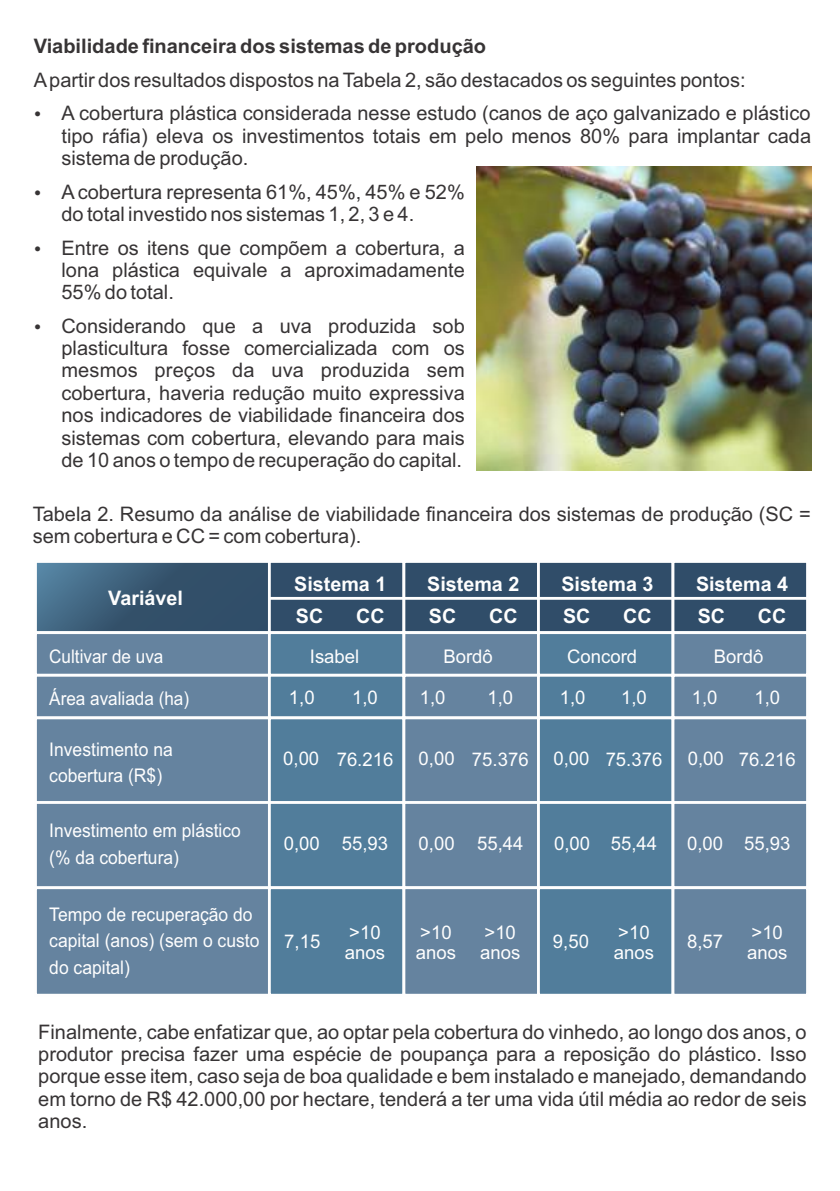
<style>
.page{position:relative;width:840px;height:1191px;background:#fff}
.page>*{position:absolute;margin:0;border:0;box-sizing:border-box;transform-origin:0 0}
.t1{font:20px/22.4px "Arial";color:#373435}
.t2{font:700 20px/32.8px "Arial";color:#fefefe}
.t3{font:700 20px "Arial";color:#373435}
.t4{font:18.8px/20px "Arial";color:#fefefe}
.t5{font:18.8px/26.8px "Arial";color:#fefefe;scale:.93 1}
.t6{font:18.8px "Arial";color:#fefefe;scale:.91 1}
</style>
<div class="page">
<svg style="left:36px;top:562px;width:771px;height:432px;background:#60809b"></svg>
<hr style="left:270px;top:597px;width:536px;height:3px;background:#fefefe">
<img style="left:476px;top:167px;width:334px;height:303px">
<p class="t3" style="left:34px;top:39px;width:454px">Viabilidade financeira dos sistemas de produção</p>
<p class="t1" style="left:61px;top:65px;width:750px;line-height:33.6px;text-indent:-28px">Apartir dos resultados dispostos na Tabela 2, são destacados os seguintes pontos:<br>A cobertura plástica considerada nesse estudo (canos de aço galvanizado e plástico</p>
<p class="t1" style="left:61px;top:126px;width:750px">tipo ráfia) eleva os investimentos totais em pelo menos 80% para implantar cada sistema de produção.</p>
<p class="t1" style="left:61px;top:182px;width:404px">Acobertura representa 61%, 45%, 45% e 52% do total investido nos sistemas 1, 2, 3 e 4.</p>
<p class="t1" style="left:61px;top:238px;width:404px;text-align:justify">Entre os itens que compõem a cobertura, a lona plástica equivale a aproximadamente 55% do total.</p>
<p class="t1" style="left:61px;top:316px;width:404px;text-align:justify">Considerando que a uva produzida sob plasticultura fosse comercializada com os mesmos preços da uva produzida sem cobertura, haveria redução muito expressiva nos indicadores de viabilidade financeira dos sistemas com cobertura, elevando para mais de 10 anos o tempo de recuperação do capital.</p>
<p class="t1" style="left:33px;top:504px;width:779px">Tabela 2. Resumo da análise de viabilidade financeira dos sistemas de produção (SC = sem cobertura e CC = com cobertura).</p>
<p class="t2" style="left:108px;top:583px;width:76px">Variável</p>
<p class="t6" style="left:49px;top:649px;width:127px">Cultivar de uva</p>
<p class="t6" style="left:49px;top:691px;width:155px">Área avaliada (ha)</p>
<p class="t2" style="left:294px;top:569px;width:93px">Sistema 1<br>SC</p>
<p class="t2" style="left:356px;top:602px;width:30px">CC</p>
<p class="t2" style="left:427px;top:569px;width:93px">Sistema 2<br>SC</p>
<p class="t2" style="left:489px;top:602px;width:30px">CC</p>
<p class="t2" style="left:561px;top:569px;width:93px">Sistema 3<br>SC</p>
<p class="t2" style="left:623px;top:602px;width:30px">CC</p>
<p class="t2" style="left:695px;top:569px;width:93px">Sistema 4<br>SC</p>
<p class="t2" style="left:757px;top:602px;width:30px">CC</p>
<p class="t4" style="left:310px;top:648px;width:51px">Isabel</p>
<p class="t4" style="left:443px;top:648px;width:51px">Bordô</p>
<p class="t4" style="left:567px;top:648px;width:71px">Concord</p>
<p class="t4" style="left:713px;top:648px;width:51px">Bordô</p>
<p class="t4" style="left:289px;top:689px;width:27px">1,0</p>
<p class="t4" style="left:352px;top:689px;width:27px">1,0</p>
<p class="t4" style="left:419px;top:689px;width:27px">1,0</p>
<p class="t4" style="left:487px;top:689px;width:27px">1,0</p>
<p class="t4" style="left:559px;top:689px;width:27px">1,0</p>
<p class="t4" style="left:620px;top:689px;width:27px">1,0</p>
<p class="t4" style="left:691px;top:689px;width:27px">1,0</p>
<p class="t4" style="left:754px;top:689px;width:27px">1,0</p>
<p class="t5" style="left:49px;top:738px;width:134px;line-height:25.6px">Investimento na cobertura (R$)</p>
<p class="t4" style="left:283px;top:751px;width:112px">0,00 76.216</p>
<p class="t4" style="left:418px;top:751px;width:111px">0,00 75.376</p>
<p class="t4" style="left:553px;top:751px;width:110px">0,00 75.376</p>
<p class="t4" style="left:687px;top:751px;width:109px">0,00 76.216</p>
<p class="t5" style="left:49px;top:818px;width:207px;line-height:27.4px">Investimento em plástico (% da cobertura)</p>
<p class="t5" style="left:49px;top:902px;width:227px">Tempo de recuperação do capital (anos) (sem o custo do capital)</p>
<p class="t4" style="left:283px;top:835px;width:106px">0,00 55,93</p>
<p class="t4" style="left:418px;top:835px;width:106px">0,00 55,44</p>
<p class="t4" style="left:553px;top:835px;width:105px">0,00 55,44</p>
<p class="t4" style="left:686px;top:835px;width:105px">0,00 55,93</p>
<p class="t4" style="left:284px;top:932px;width:38px">7,15</p>
<p class="t4" style="left:344px;top:924px;width:42px">&gt;10 anos</p>
<p class="t4" style="left:415px;top:924px;width:42px">&gt;10 anos</p>
<p class="t4" style="left:480px;top:924px;width:42px">&gt;10 anos</p>
<p class="t4" style="left:552px;top:932px;width:38px">9,50</p>
<p class="t4" style="left:686px;top:932px;width:38px">8,57</p>
<p class="t4" style="left:613px;top:924px;width:42px">&gt;10 anos</p>
<p class="t4" style="left:746px;top:924px;width:42px">&gt;10 anos</p>
<p class="t1" style="left:38px;top:1022px;width:769px;text-align:justify">Finalmente, cabe enfatizar que, ao optar pela cobertura do vinhedo, ao longo dos anos, o produtor precisa fazer uma espécie de poupança para a reposição do plástico. Isso porque esse item, caso seja de boa qualidade e bem instalado e manejado, demandando em torno de R$ 42.000,00 por hectare, tenderá a ter uma vida útil média ao redor de seis anos.</p>
</div>
